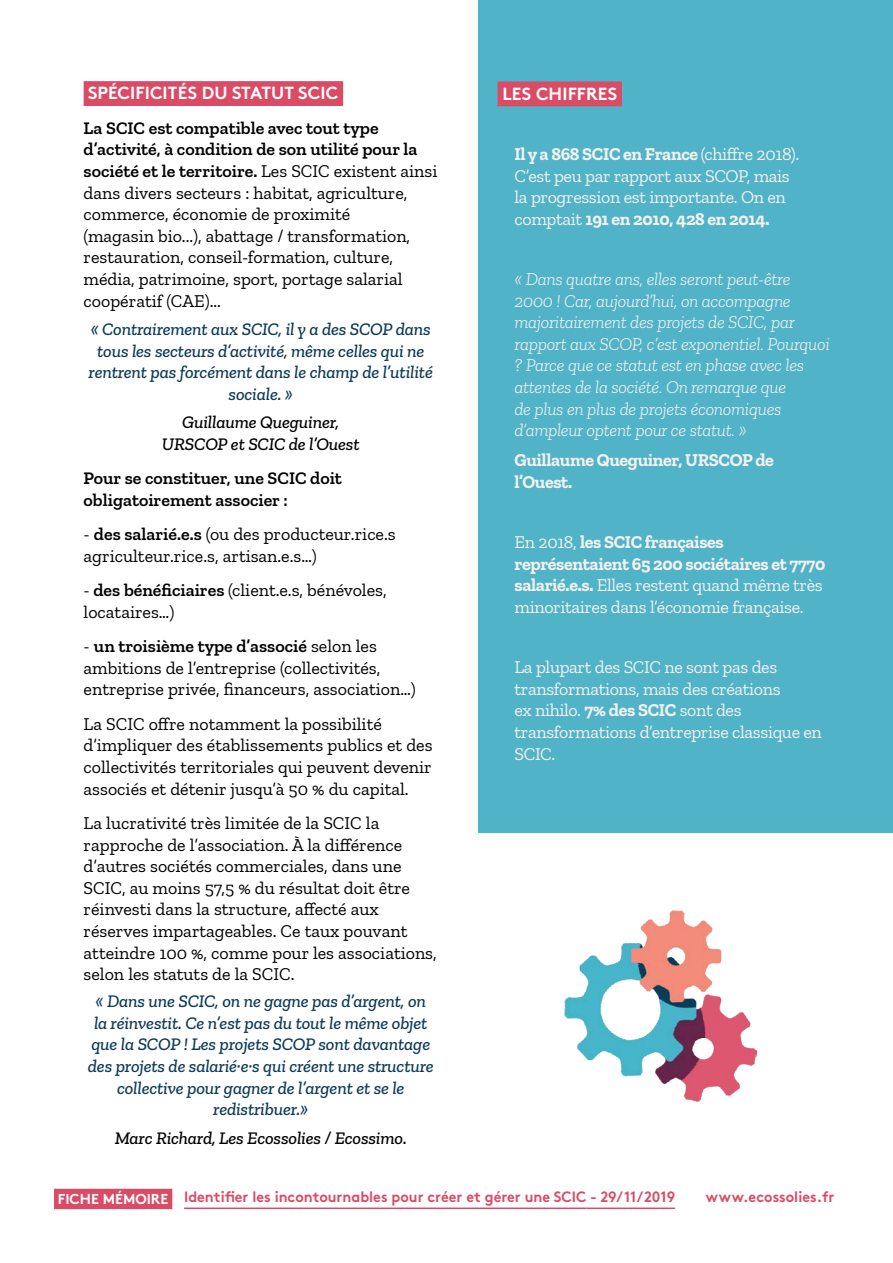
<style>
.page{position:relative;width:893px;height:1263px;background:#fff}
.page>*{position:absolute;margin:0;border:0;box-sizing:border-box;transform-origin:0 0}
.t1{font:18px/21.6px "Zilla Slab";color:#000}
.t2{font:18px/21.6px "Zilla Slab";letter-spacing:-.02em;color:#f3f1f0}
.t3{font:italic 500 18px/21.6px "Zilla Slab";letter-spacing:-.01em;color:#0e3b57;text-align:center}
.t4{font:italic 300 18px/21.6px "Zilla Slab";letter-spacing:-.02em;color:#f3f1f0}
.t5{font:italic 500 18px/21.6px "Zilla Slab";letter-spacing:-.01em;color:#000;text-align:center}
.t6{font:600 18px/21.6px "Zilla Slab";color:#000}
.t7{font:700 18px/21.6px "Zilla Slab";letter-spacing:-.02em;color:#f3f1f0}
.t8{font:700 17.55px "Brown";letter-spacing:.005em;color:#fff}
.t9{font:700 15px "Brown";color:#da4c65;scale:.96 1}
.s1{font-weight:600}
.s2{font-weight:700}
</style>
<div class="page">
<hr style="left:184px;top:1207px;width:402px;height:2px;background:#da4c65">
<hr style="left:586px;top:1207px;width:89px;height:2px;background:#da4c65">
<div style="left:54px;top:1189px;width:118px;height:20px;background:#da4c65"></div>
<div style="left:84px;top:81px;width:259px;height:25px;background:#da4c65"></div>
<div style="left:479px;top:0;width:414px;height:832px;background:#51b3c8"></div>
<div style="left:497px;top:81px;width:125px;height:25px;background:#da4c65"></div>
<img style="left:564px;top:910px;width:193px;height:191px">
<p class="t8" style="left:88px;top:79px;width:10px">spécifici</p>
<p class="t8" style="left:168px;top:79px;width:142px">téS du statut scic</p>
<p class="t1" style="left:84px;top:117px;width:355px"><span class="s1">La SCIC est compatible avec tout type d’activité, à condition de son utilité pour la société et le territoire.</span> Les SCIC existent ainsi dans divers secteurs : habitat, agriculture, commerce, économie de proximité<br>(magasin bio...), abattage / transformation, restauration, conseil-formation, culture, média, patrimoine, sport, portage salarial coopératif (CAE)...</p>
<p class="t3" style="left:89px;top:318px;width:346px">« Contrairement aux SCIC, il y a des SCOP dans tous les secteurs d’activité, même celles qui ne rentrent pas forcément dans le champ de l’utilité sociale. »</p>
<p class="t5" style="left:162px;top:412px;width:199px">Guillaume Queguiner,<br>URSCOP et SCIC de l’Ouest</p>
<p class="t6" style="left:84px;top:468px;width:260px">Pour se constituer, une SCIC doit obligatoirement associer :</p>
<p class="t1" style="left:84px;top:524px;width:314px">- <span class="s1">des salarié.e.s</span> (ou des producteur.rice.s agriculteur.rice.s, artisan.e.s…)</p>
<p class="t1" style="left:84px;top:580px;width:305px">- <span class="s1">des bénéficiaires</span> (client.e.s, bénévoles, locataires…)</p>
<p class="t1" style="left:84px;top:636px;width:334px">- <span class="s1">un troisième type d’associé</span> selon les ambitions de l’entreprise (collectivités, entreprise privée, financeurs, association…)</p>
<p class="t1" style="left:84px;top:713px;width:350px">La SCIC offre notamment la possibilité d’impliquer des établissements publics et des collectivités territoriales qui peuvent devenir associés et détenir jusqu’à 50 % du capital.</p>
<p class="t1" style="left:84px;top:812px;width:355px">La lucrativité très limitée de la SCIC la rapproche de l’association. À la différence d’autres sociétés commerciales, dans une SCIC, au moins 57,5 % du résultat doit être réinvesti dans la structure, affecté aux réserves impartageables. Ce taux pouvant atteindre 100 %, comme pour les associations, selon les statuts de la SCIC.</p>
<p class="t3" style="left:88px;top:990px;width:347px">« Dans une SCIC, on ne gagne pas d’argent, on la réinvestit. Ce n’est pas du tout le même objet que la SCOP ! Les projets SCOP sont davantage des projets de salarié·e·s qui créent une structure collective pour gagner de l’argent et se le redistribuer.»</p>
<p class="t5" style="left:115px;top:1127px;width:294px">Marc Richard, Les Ecossolies / Ecossimo.</p>
<p class="t8" style="left:502px;top:79px;width:45px">Les chiffres</p>
<p class="t2" style="left:514px;top:143px;width:286px"><span class="s2">Il y a 868 SCIC en France</span> (chiffre 2018).<br>C’est peu par rapport aux SCOP, mais la progression est importante. On en comptait <span class="s2">191 en 2010, 428 en 2014.</span></p>
<p class="t4" style="left:514px;top:268px;width:317px">« Dans quatre ans, elles seront peut-être 2000 ! Car, aujourd’hui, on accompagne majoritairement des projets de SCIC, par rapport aux SCOP, c’est exponentiel. Pourquoi ? Parce que ce statut est en phase avec les attentes de la société. On remarque que<br>de plus en plus de projets économiques d’ampleur optent pour ce statut. »</p>
<p class="t7" style="left:514px;top:450px;width:261px">Guillaume Queguiner, URSCOP de l’Ouest.</p>
<p class="t2" style="left:514px;top:531px;width:312px">En 2018, <span class="s2">les SCIC françaises représentaient 65 200 sociétaires et 7770 salarié.e.s.</span> Elles restent quand même très minoritaires dans l’économie française.</p>
<p class="t2" style="left:514px;top:656px;width:309px">La plupart des SCIC ne sont pas des transformations, mais des créations<br>ex nihilo. <span class="s2">7% des SCIC</span> sont des transformations d’entreprise classique en<br>SCIC.</p>
<p class="t9" style="left:58px;top:1185px;width:644px"><sub>FICHE</sub> <sub>MÉMOIRE</sub> Identifier les incontournables pour créer et gérer une SCIC - 29/11/2019</p>
<p class="t9" style="left:706px;top:1185px;width:135px">www.ecossolies.fr</p>
</div>
